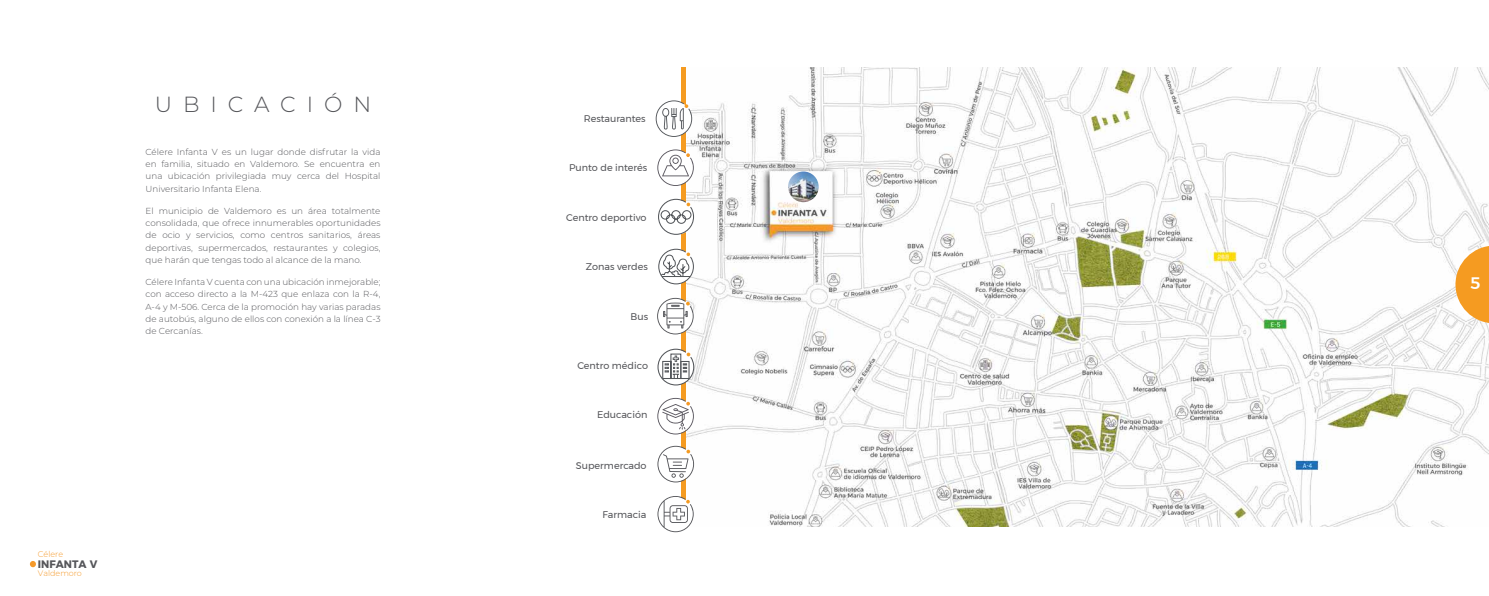
<style>
.page{position:relative;width:1489px;height:596px;background:#fff}
.page>*{position:absolute;margin:0;border:0;box-sizing:border-box;transform-origin:0 0}
.t1{font:300 21.88px "Montserrat";letter-spacing:.5em;color:#55565a}
.t2{font:500 16.62px "Montserrat";color:#fff}
.t3{font:700 10.85px "Montserrat";color:#55565a}
.t4{font:9.62px "Montserrat";color:#55565a}
.t5{font:300 8.75px/12.2px "Montserrat";color:#55565a;text-align:justify}
.t6{font:300 8.31px "Montserrat";color:#f59a2b}
.t7{font:300 8.05px "Montserrat";color:#f59a2b}
</style>
<div class="page">
<div style="left:30px;top:560px;width:6px;height:7px;background:#f59a2b;border-radius:50%"></div>
<img style="left:685px;top:67px;width:803px;height:459px">
<div style="left:680px;top:67px;width:5px;height:459px;background:#f59b21"></div>
<svg style="left:657px;top:149px;width:36px;height:37px"></svg>
<svg style="left:657px;top:397px;width:37px;height:37px"></svg>
<svg style="left:657px;top:445px;width:37px;height:37px"></svg>
<svg style="left:657px;top:495px;width:36px;height:37px"></svg>
<svg style="left:657px;top:298px;width:36px;height:36px"></svg>
<svg style="left:658px;top:198px;width:36px;height:37px"></svg>
<svg style="left:658px;top:248px;width:36px;height:37px"></svg>
<svg style="left:657px;top:348px;width:37px;height:38px"></svg>
<svg style="left:655px;top:100px;width:37px;height:37px"></svg>
<img style="left:788px;top:171px;width:30px;height:31px;border-radius:15px">
<svg style="left:1455px;top:245px;width:33px;height:78px"></svg>
<h1 class="t1" style="left:155px;top:90px;width:218px">UBICACIÓN</h1>
<p class="t5" style="left:146px;top:145px;width:236px">Célere Infanta V es un lugar donde disfrutar la vida en familia, situado en Valdemoro. Se encuentra en una ubicación privilegiada muy cerca del Hospital Universitario Infanta Elena.</p>
<p class="t5" style="left:146px;top:204px;width:236px">El municipio de Valdemoro es un área totalmente consolidada, que ofrece innumerables oportunidades de ocio y servicios, como centros sanitarios, áreas deportivas, supermercados, restaurantes y colegios, que harán que tengas todo al alcance de la mano.</p>
<p class="t5" style="left:146px;top:275px;width:236px">Célere Infanta V cuenta con una ubicación inmejorable; con acceso directo a la M-423 que enlaza con la R-4, A-4 y M-506. Cerca de la promoción hay varias paradas de autobús, alguno de ellos con conexión a la línea C-3 de Cercanías.</p>
<p class="t6" style="left:38px;top:548px;width:27px">Célere</p>
<p class="t7" style="left:38px;top:567px;width:46px">Valdemoro</p>
<p class="t3" style="left:38px;top:555px;width:61px">INFANTA V</p>
<p class="t4" style="left:583px;top:111px;width:63px">Restaurantes</p>
<p class="t4" style="left:569px;top:160px;width:80px">Punto de interés</p>
<p class="t4" style="left:566px;top:210px;width:82px">Centro deportivo</p>
<p class="t4" style="left:586px;top:259px;width:63px">Zonas verdes</p>
<p class="t4" style="left:630px;top:309px;width:19px">Bus</p>
<p class="t4" style="left:577px;top:358px;width:72px">Centro médico</p>
<p class="t4" style="left:597px;top:407px;width:52px">Educación</p>
<p class="t4" style="left:576px;top:458px;width:72px">Supermercado</p>
<p class="t4" style="left:602px;top:507px;width:46px">Farmacia</p>
<h2 class="t2" style="left:1469px;top:270px;width:12px">5</h2>
</div>
